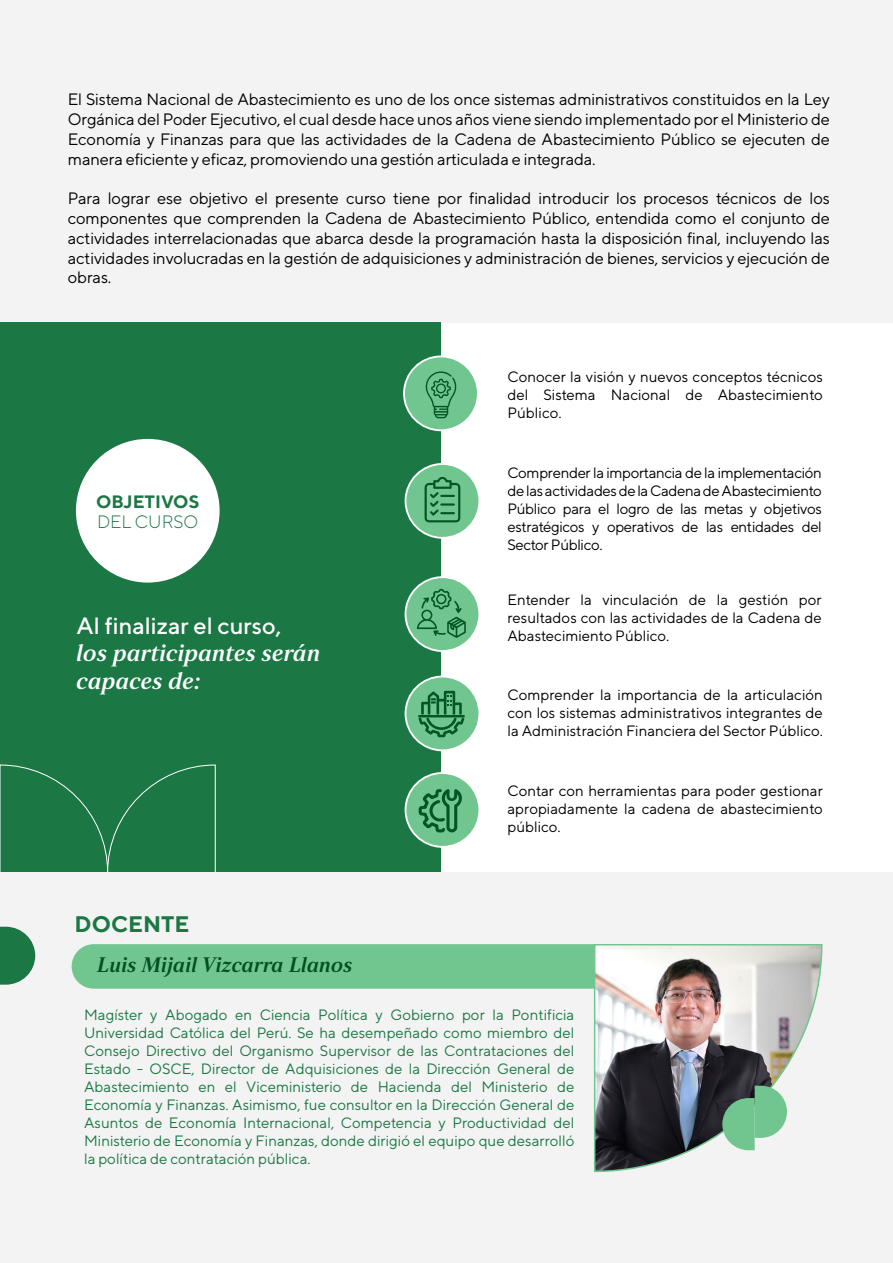
<style>
.page{position:relative;width:893px;height:1263px;background:#fff}
.page>*{position:absolute;margin:0;border:0;box-sizing:border-box;transform-origin:0 0}
.t1{font:23.55px/27px "Strato Pro Demi Bold It";color:#fff}
.t2{font:500 23.55px "TT Norms";color:#fff}
.t3{font:700 22.5px "TT Norms";color:#1b7744}
.t4{font:21px "Strato Pro Demi Bold It";color:#004f20}
.t5{font:700 17.85px "TT Norms";color:#1b7744}
.t6{font:300 17.85px "TT Norms";color:#1b7744}
.t7{font:16.5px/19.8px "TT Norms";letter-spacing:-.01em;color:#000;text-align:justify}
.t8{font:15px/18px "TT Norms";color:#000;text-align:justify}
.t9{font:15px/18px "TT Norms";color:#1b7744;text-align:justify}
</style>
<div class="page">
<div style="left:0;top:0;width:893px;height:322px;background:#f3f3f3"></div>
<div style="left:0;top:323px;width:440px;height:550px;background:#1b7744"></div>
<div style="left:0;top:873px;width:893px;height:390px;background:#f3f3f3"></div>
<div style="left:76px;top:439px;width:144px;height:144px;background:#fff;border-radius:50%"></div>
<img style="left:593px;top:944px;width:230px;height:229px">
<svg style="left:405px;top:463px;width:75px;height:76px"></svg>
<div style="left:406px;top:465px;width:72px;height:72px;background:#71c58f;border-radius:50%"></div>
<svg style="left:425px;top:477px;width:35px;height:45px"></svg>
<svg style="left:0;top:764px;width:645px;height:225px"></svg>
<svg style="left:405px;top:676px;width:75px;height:75px"></svg>
<div style="left:406px;top:677px;width:72px;height:72px;background:#71c58f;border-radius:50%"></div>
<svg style="left:403px;top:355px;width:76px;height:76px"></svg>
<div style="left:405px;top:357px;width:72px;height:72px;background:#71c58f;border-radius:50%"></div>
<svg style="left:425px;top:371px;width:32px;height:47px"></svg>
<svg style="left:405px;top:576px;width:75px;height:76px"></svg>
<div style="left:406px;top:578px;width:72px;height:72px;background:#71c58f;border-radius:50%"></div>
<svg style="left:417px;top:589px;width:49px;height:49px"></svg>
<svg style="left:722px;top:1086px;width:65px;height:64px"></svg>
<hr style="left:418px;top:715px;width:47px;height:2px;background:#025624">
<svg style="left:418px;top:691px;width:46px;height:46px"></svg>
<p class="t7" style="left:68px;top:89px;width:763px">El Sistema Nacional de Abastecimiento es uno de los once sistemas administrativos constituidos en la Ley Orgánica del Poder Ejecutivo, el cual desde hace unos años viene siendo implementado por el Ministerio de Economía y Finanzas para que las actividades de la Cadena de Abastecimiento Público se ejecuten de manera eficiente y eficaz, promoviendo una gestión articulada e integrada.</p>
<p class="t7" style="left:68px;top:188px;width:763px">Para lograr ese objetivo el presente curso tiene por finalidad introducir los procesos técnicos de los componentes que comprenden la Cadena de Abastecimiento Público, entendida como el conjunto de actividades interrelacionadas que abarca desde la programación hasta la disposición final, incluyendo las actividades involucradas en la gestión de adquisiciones y administración de bienes, servicios y ejecución de obras.</p>
<p class="t5" style="left:96px;top:490px;width:105px">OBJETIVOS</p>
<p class="t6" style="left:97px;top:511px;width:103px">DEL CURSO</p>
<h1 class="t2" style="left:77px;top:612px;width:206px">Al finalizar el curso,</h1>
<h1 class="t1" style="left:77px;top:639px;width:245px">los participantes serán capaces de:</h1>
<h2 class="t3" style="left:75px;top:910px;width:116px">DOCENTE</h2>
<p class="t4" style="left:97px;top:952px;width:257px">Luis Mijail Vizcarra Llanos</p>
<p class="t8" style="left:507px;top:367px;width:317px">Conocer la visión y nuevos conceptos técnicos del Sistema Nacional de Abastecimiento Público.</p>
<p class="t8" style="left:507px;top:463px;width:316px">Comprender la importancia de la implementación de las actividades de la Cadena de Abastecimiento Público para el logro de las metas y objetivos estratégicos y operativos de las entidades del Sector Público.</p>
<p class="t8" style="left:507px;top:590px;width:316px">Entender la vinculación de la gestión por resultados con las actividades de la Cadena de Abastecimiento Público.</p>
<p class="t8" style="left:507px;top:685px;width:317px">Comprender la importancia de la articulación con los sistemas administrativos integrantes de la Administración Financiera del Sector Público.</p>
<p class="t8" style="left:507px;top:782px;width:317px">Contar con herramientas para poder gestionar apropiadamente la cadena de abastecimiento público.</p>
<p class="t9" style="left:84px;top:1005px;width:492px">Magíster y Abogado en Ciencia Política y Gobierno por la Pontificia Universidad Católica del Perú. Se ha desempeñado como miembro del Consejo Directivo del Organismo Supervisor de las Contrataciones del Estado - OSCE, Director de Adquisiciones de la Dirección General de Abastecimiento en el Viceministerio de Hacienda del Ministerio de Economía y Finanzas. Asimismo, fue consultor en la Dirección General de Asuntos de Economía Internacional, Competencia y Productividad del Ministerio de Economía y Finanzas, donde dirigió el equipo que desarrolló la política de contratación pública.</p>
</div>
